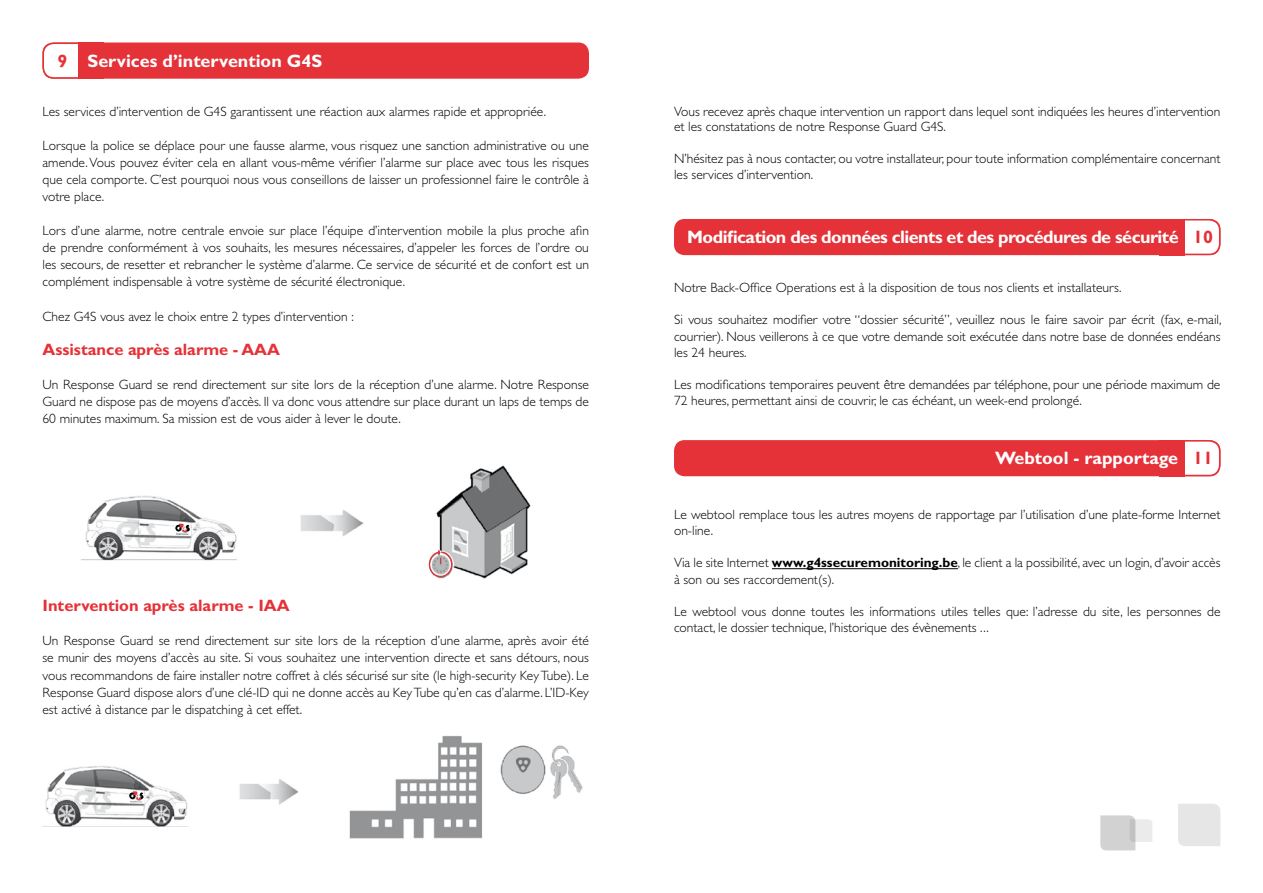
<style>
.page{position:relative;width:1263px;height:893px;background:#fff}
.page>*{position:absolute;margin:0;border:0;box-sizing:border-box;transform-origin:0 0}
.t1{font:700 18px "Gill Sans Std";letter-spacing:-.03em;color:#fff}
.t2{font:700 18px "Gill Sans Std";color:#fff}
.t3{font:700 16.5px "Gill Sans Std";color:#e53138}
.t4{font:300 13.5px/17.1px "Gill Sans Std";color:#000}
.s1{color:#e53138}
.s2{font-weight:700}
</style>
<div class="page">
<hr style="left:772px;top:568px;width:186px;height:1px;background:#000">
<div style="left:43px;top:43px;width:546px;height:36px;background:#e53138;border-radius:11px"></div>
<div style="left:43px;top:43px;width:49px;height:35px;background:#fff;border-radius:11px"></div>
<div style="left:43px;top:43px;width:50px;height:36px;border:2px solid #e53138;border-radius:11px"></div>
<div style="left:79px;top:43px;width:25px;height:36px;background:#e53138"></div>
<div style="left:674px;top:219px;width:546px;height:36px;background:#e53138;border-radius:11px"></div>
<div style="left:674px;top:440px;width:546px;height:36px;background:#e53138;border-radius:11px"></div>
<div style="left:1171px;top:220px;width:49px;height:34px;background:#fff;border-radius:11px"></div>
<div style="left:1170px;top:219px;width:50px;height:36px;border:2px solid #e53138;border-radius:11px"></div>
<div style="left:1171px;top:441px;width:49px;height:34px;background:#fff;border-radius:11px"></div>
<div style="left:1170px;top:440px;width:50px;height:36px;border:2px solid #e53138;border-radius:11px"></div>
<div style="left:1159px;top:219px;width:25px;height:36px;background:#e53138"></div>
<div style="left:1159px;top:440px;width:25px;height:36px;background:#e53138"></div>
<svg style="left:1100px;top:815px;width:52px;height:35px;background:#dcdcdc"></svg>
<div style="left:1178px;top:804px;width:42px;height:42px;background:#e6e6e6"></div>
<img style="left:43px;top:736px;width:540px;height:103px">
<svg style="left:129px;top:791px;width:15px;height:9px"></svg>
<img style="left:81px;top:465px;width:450px;height:114px">
<svg style="left:175px;top:524px;width:15px;height:8px"></svg>
<div style="left:429px;top:551px;width:23px;height:26px;border:1px solid #e53138;border-radius:50%"></div>
<svg style="left:438px;top:550px;width:3px;height:14px"></svg>
<h1 class="t2" style="left:58px;top:50px;width:266px"><span class="s1">9</span> Services d’intervention G4S</h1>
<p class="t4" style="left:43px;top:103px;width:505px">Les services d’intervention de G4S garantissent une réaction aux alarmes rapide et appropriée.</p>
<p class="t4" style="left:43px;top:137px;width:548px;text-align:justify">Lorsque la police se déplace pour une fausse alarme, vous risquez une sanction administrative ou une amende. Vous pouvez éviter cela en allant vous-même vérifier l’alarme sur place avec tous les risques que cela comporte. C’est pourquoi nous vous conseillons de laisser un professionnel faire le contrôle à votre place.</p>
<p class="t4" style="left:43px;top:222px;width:548px;text-align:justify">Lors d’une alarme, notre centrale envoie sur place l’équipe d’intervention mobile la plus proche afin de prendre conformément à vos souhaits, les mesures nécessaires, d’appeler les forces de l’ordre ou les secours, de resetter et rebrancher le système d’alarme. Ce service de sécurité et de confort est un complément indispensable à votre système de sécurité électronique.</p>
<p class="t4" style="left:43px;top:308px;width:313px">Chez G4S vous avez le choix entre 2 types d’intervention :</p>
<p class="t3" style="left:43px;top:339px;width:239px">Assistance après alarme - AAA</p>
<p class="t4" style="left:43px;top:376px;width:548px;text-align:justify">Un Response Guard se rend directement sur site lors de la réception d’une alarme. Notre Response Guard ne dispose pas de moyens d’accès. Il va donc vous attendre sur place durant un laps de temps de 60 minutes maximum. Sa mission est de vous aider à lever le doute.</p>
<p class="t3" style="left:43px;top:596px;width:249px">Intervention après alarme - IAA</p>
<p class="t4" style="left:43px;top:632px;width:548px;text-align:justify">Un Response Guard se rend directement sur site lors de la réception d’une alarme, après avoir été se munir des moyens d’accès au site. Si vous souhaitez une intervention directe et sans détours, nous vous recommandons de faire installer notre coffret à clés sécurisé sur site (le high-security Key Tube). Le Response Guard dispose alors d’une clé-ID qui ne donne accès au Key Tube qu’en cas d’alarme. L’ID-Key est activé à distance par le dispatching à cet effet.</p>
<p class="t4" style="left:674px;top:103px;width:548px;line-height:15.8px">Vous recevez après chaque intervention un rapport dans lequel sont indiquées les heures d’intervention et les constatations de notre Response Guard G4S.</p>
<p class="t4" style="left:674px;top:151px;width:548px;line-height:15.8px">N’hésitez pas à nous contacter, ou votre installateur, pour toute information complémentaire concernant les services d’intervention.</p>
<h1 class="t1" style="left:687px;top:226px;width:527px">Modification des données clients et des procédures de sécurité <span class="s1">10</span></h1>
<p class="t4" style="left:674px;top:279px;width:449px">Notre Back-Office Operations est à la disposition de tous nos clients et installateurs.</p>
<p class="t4" style="left:674px;top:312px;width:549px;line-height:16.2px;text-align:justify">Si vous souhaitez modifier votre “dossier sécurité”, veuillez nous le faire savoir par écrit (fax, e-mail, courrier). Nous veillerons à ce que votre demande soit exécutée dans notre base de données endéans les 24 heures.</p>
<p class="t4" style="left:674px;top:377px;width:548px;line-height:16.2px">Les modifications temporaires peuvent être demandées par téléphone, pour une période maximum de<br>72 heures, permettant ainsi de couvrir, le cas échéant, un week-end prolongé.</p>
<h1 class="t2" style="left:995px;top:448px;width:219px">Webtool - rapportage <span class="s1">11</span></h1>
<p class="t4" style="left:674px;top:506px;width:548px;line-height:16.2px">Le webtool remplace tous les autres moyens de rapportage par l’utilisation d’une plate-forme Internet on-line.</p>
<p class="t4" style="left:674px;top:555px;width:548px;line-height:16.2px">Via le site Internet <span class="s2">www.g4ssecuremonitoring.be</span>, le client a la possibilité, avec un login, d’avoir accès à son ou ses raccordement(s).</p>
<p class="t4" style="left:674px;top:603px;width:548px;line-height:16.2px">Le webtool vous donne toutes les informations utiles telles que: l’adresse du site, les personnes de contact, le dossier technique, l’historique des évènements ...</p>
</div>
